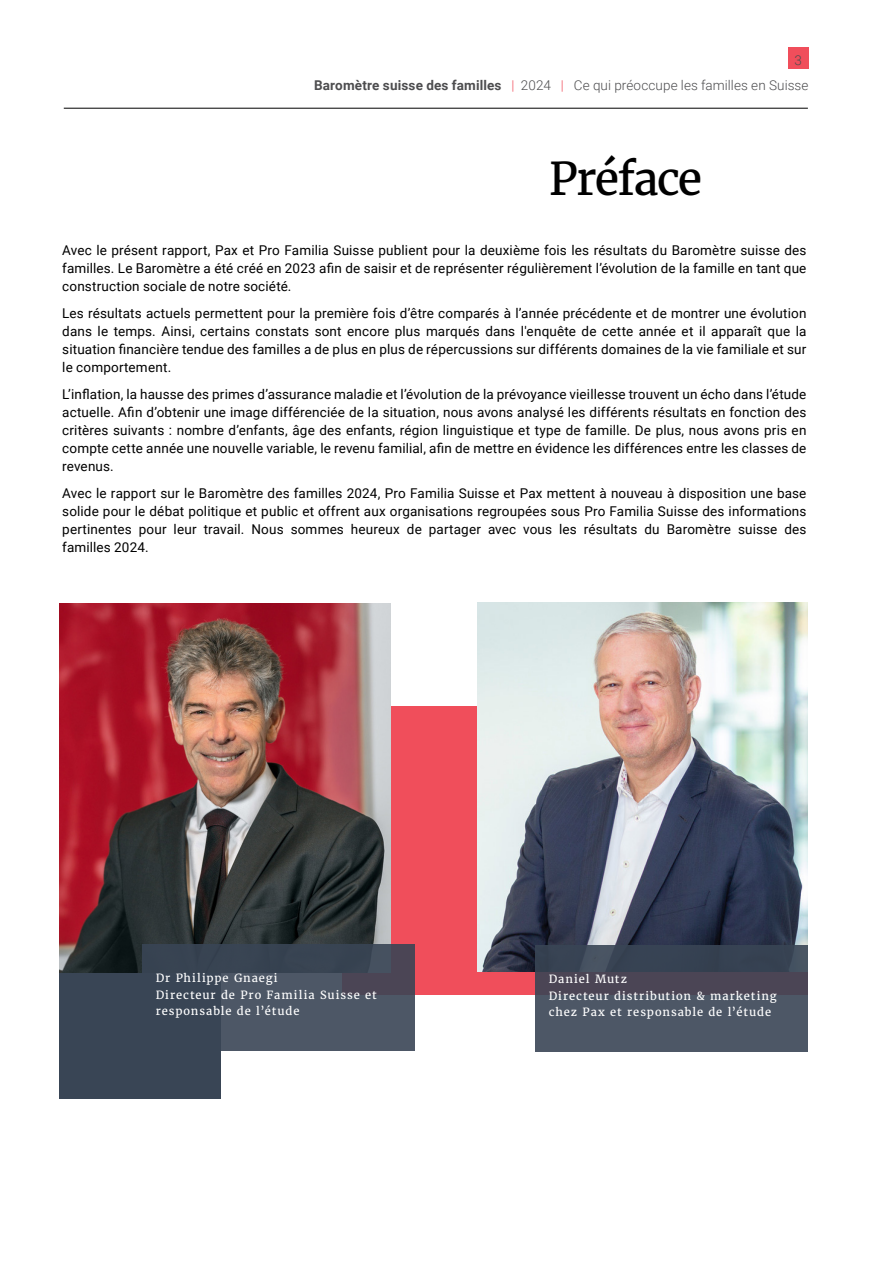
<style>
.page{position:relative;width:893px;height:1263px;background:#fff}
.page>*{position:absolute;margin:0;border:0;box-sizing:border-box;transform-origin:0 0}
.t1{font:45px "Merriweather";letter-spacing:-.04em;color:#000}
.t2{font:13.5px/18px "Roboto";letter-spacing:.01em;color:#000;text-align:justify}
.t3{font:300 13.5px/24.8px "Roboto";letter-spacing:.005em;color:#4d4d4f}
.t4{font:11.25px/16.5px "Merriweather";letter-spacing:.08em;color:#fff}
.s1{font-weight:700}
.s2{color:#f04e5b}
</style>
<div class="page">
<div style="left:788px;top:48px;width:20px;height:21px;background:#f04e5b"></div>
<hr style="left:64px;top:108px;width:744px;height:1px;background:#000">
<div style="left:343px;top:707px;width:465px;height:288px;background:#f04e5b"></div>
<div style="left:60px;top:767px;width:161px;height:331px;background:#394555"></div>
<img style="left:60px;top:604px;width:330px;height:368px">
<svg style="left:142px;top:944px;width:273px;height:106px"></svg>
<img style="left:477px;top:602px;width:331px;height:369px">
<div style="left:535px;top:945px;width:273px;height:106px;background:linear-gradient(to bottom,#3c4151,#535c6b)"></div>
<p class="t3" style="left:314px;top:48px;width:496px;text-indent:480px">3<br><span class="s1">Baromètre suisse des familles</span> <span class="s2">|</span> 2024 <span class="s2">|</span> Ce qui préoccupe les familles en Suisse</p>
<h1 class="t1" style="left:549px;top:151px;width:155px">Préface</h1>
<p class="t2" style="left:62px;top:241px;width:746px">Avec le présent rapport, Pax et Pro Familia Suisse publient pour la deuxième fois les résultats du Baromètre suisse des familles. Le Baromètre a été créé en 2023 afin de saisir et de représenter régulièrement l’évolution de la famille en tant que construction sociale de notre société.</p>
<p class="t2" style="left:62px;top:304px;width:746px">Les résultats actuels permettent pour la première fois d’être comparés à l’année précédente et de montrer une évolution dans le temps. Ainsi, certains constats sont encore plus marqués dans l'enquête de cette année et il apparaît que la situation financière tendue des familles a de plus en plus de répercussions sur différents domaines de la vie familiale et sur le comportement.</p>
<p class="t2" style="left:62px;top:384px;width:746px">L’inflation, la hausse des primes d’assurance maladie et l’évolution de la prévoyance vieillesse trouvent un écho dans l’étude actuelle. Afin d’obtenir une image différenciée de la situation, nous avons analysé les différents résultats en fonction des critères suivants : nombre d’enfants, âge des enfants, région linguistique et type de famille. De plus, nous avons pris en compte cette année une nouvelle variable, le revenu familial, afin de mettre en évidence les différences entre les classes de revenus.</p>
<p class="t2" style="left:62px;top:483px;width:746px">Avec le rapport sur le Baromètre des familles 2024, Pro Familia Suisse et Pax mettent à nouveau à disposition une base solide pour le débat politique et public et offrent aux organisations regroupées sous Pro Familia Suisse des informations pertinentes pour leur travail. Nous sommes heureux de partager avec vous les résultats du Baromètre suisse des familles 2024.</p>
<p class="t4" style="left:156px;top:970px;width:223px">Dr Philippe Gnaegi<br>Directeur de Pro Familia Suisse et responsable de l’étude</p>
<p class="t4" style="left:549px;top:971px;width:230px">Daniel Mutz<br>Directeur distribution &amp; marketing chez Pax et responsable de l’étude</p>
</div>
